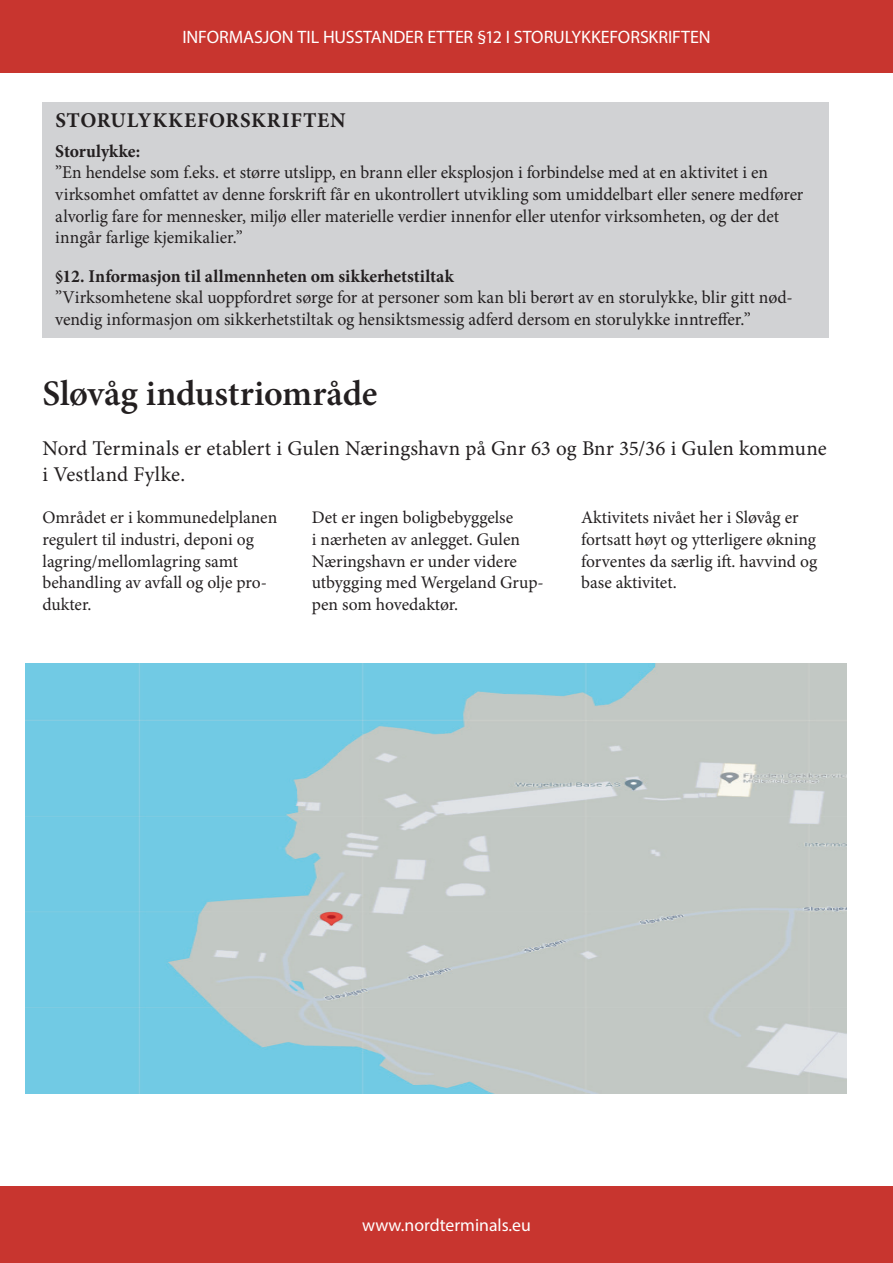
<style>
.page{position:relative;width:893px;height:1263px;background:#fff}
.page>*{position:absolute;margin:0;border:0;box-sizing:border-box;transform-origin:0 0}
.t1{font:600 36px "Minion Pro";letter-spacing:-.01em;color:#231f20}
.t2{font:21px/25.2px "Minion Pro";letter-spacing:.005em;color:#231f20}
.t3{font:700 21px "Minion Pro";letter-spacing:.035em;color:#231f20}
.t4{font:18px/21.6px "Minion Pro";letter-spacing:-.005em;color:#231f20}
.t5{font:700 18px "Minion Pro";color:#231f20}
.t6{font:18px "Myriad Pro";letter-spacing:-.005em;color:#fff}
.t7{font:17.7px/21.6px "Minion Pro";color:#231f20}
.t8{font:17.7px "Myriad Pro";color:#fff}
</style>
<div class="page">
<div style="left:43px;top:102px;width:786px;height:236px;background:#d1d2d4"></div>
<img style="left:26px;top:663px;width:820px;height:430px">
<div style="left:0;top:0;width:893px;height:72px;background:#c8352f"></div>
<div style="left:0;top:1186px;width:893px;height:77px;background:#c8352f"></div>
<p class="t6" style="left:182px;top:26px;width:530px">INFORMASJON TIL HUSSTANDER ETTER §12 I STORULYKKEFORSKRIFTEN</p>
<p class="t3" style="left:55px;top:105px;width:292px">STORULYKKEFORSKRIFTEN</p>
<p class="t5" style="left:55px;top:138px;width:86px">Storulykke:</p>
<p class="t4" style="left:55px;top:162px;width:750px">”En hendelse som f.eks. et større utslipp, en brann eller eksplosjon i forbindelse med at en aktivitet i en virksomhet omfattet av denne forskrift får en ukontrollert utvikling som umiddelbart eller senere medfører alvorlig fare for mennesker, miljø eller materielle verdier innenfor eller utenfor virksomheten, og der det inngår farlige kjemikalier.”</p>
<p class="t5" style="left:55px;top:263px;width:400px">§12. Informasjon til allmennheten om sikkerhetstiltak</p>
<p class="t4" style="left:55px;top:287px;width:739px">”Virksomhetene skal uoppfordret sørge for at personer som kan bli berørt av en storulykke, blir gitt nød&shy;vendig informasjon om sikkerhetstiltak og hensiktsmessig adferd dersom en storulykke inntreffer.”</p>
<h1 class="t1" style="left:43px;top:368px;width:336px">Sløvåg industriområde</h1>
<p class="t2" style="left:43px;top:436px;width:786px">Nord Terminals er etablert i Gulen Næringshavn på Gnr 63 og Bnr 35/36 i Gulen kommune i Vestland Fylke.</p>
<p class="t7" style="left:43px;top:507px;width:236px">Området er i kommunedelplanen regulert til industri, deponi og lagring/mellomlagring samt behandling av avfall og olje pro&shy;dukter.</p>
<p class="t7" style="left:312px;top:507px;width:233px">Det er ingen boligbebyggelse<br>i nærheten av anlegget. Gulen<br>Næringshavn er under videre utbygging med Wergeland Grup&shy;pen som hovedaktør.</p>
<p class="t7" style="left:581px;top:507px;width:238px">Aktivitets nivået her i Sløvåg er fortsatt høyt og ytterligere økning forventes da særlig ift. havvind og base aktivitet.</p>
<p class="t8" style="left:362px;top:1214px;width:170px">www.nordterminals.eu</p>
</div>
